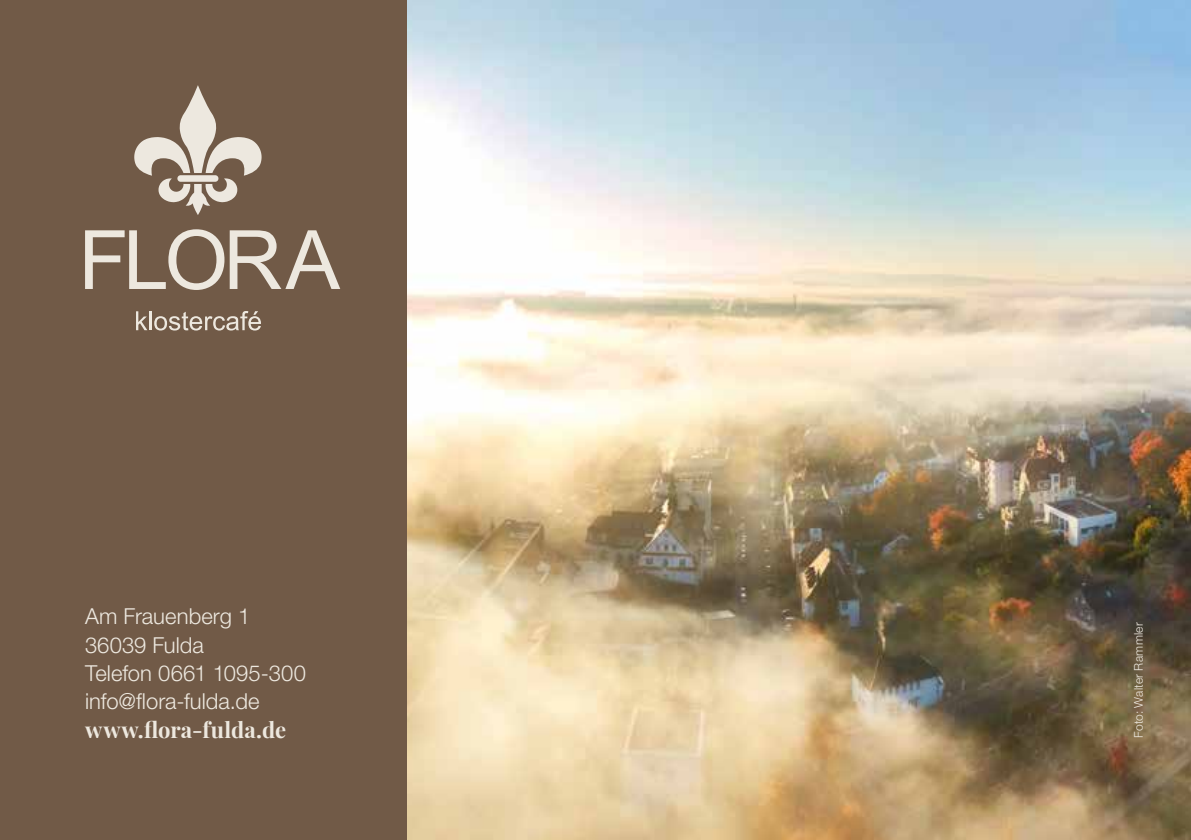
<style>
.page{position:relative;width:1191px;height:840px;background:#fff}
.page>*{position:absolute;margin:0;border:0;box-sizing:border-box;transform-origin:0 0}
.t1{font:300 22px/28.4px "Helvetica Neue LT Pro";color:#ede8df}
.t2{font:700 22px "Playfair Display";letter-spacing:.01em;color:#ede8df}
.t3{font:300 12px "Helvetica Neue LT Pro";letter-spacing:.025em;color:#ede8df}
</style>
<div class="page">
<img style="left:406px;top:0;width:785px;height:839px">
<div style="left:0;top:0;width:406px;height:839px;background:#715a47"></div>
<svg style="left:85px;top:229px;width:139px;height:61px"></svg>
<svg style="left:230px;top:230px;width:110px;height:59px"></svg>
<svg style="left:136px;top:311px;width:125px;height:19px"></svg>
<svg style="left:134px;top:85px;width:127px;height:130px"></svg>
<div style="left:1105px;top:596px;width:67px;height:167px;background:#000;opacity:.75"></div>
<p class="t1" style="left:85px;top:601px;width:222px">Am Frauenberg 1<br>36039 Fulda<br>Telefon 0661 1095-300 info@flora-fulda.de</p>
<p class="t2" style="left:85px;top:715px;width:202px">www.flora-fulda.de</p>
<p class="t3" style="left:1131px;top:737px;width:117px;rotate:-90deg">Foto: Walter Rammler</p>
</div>
